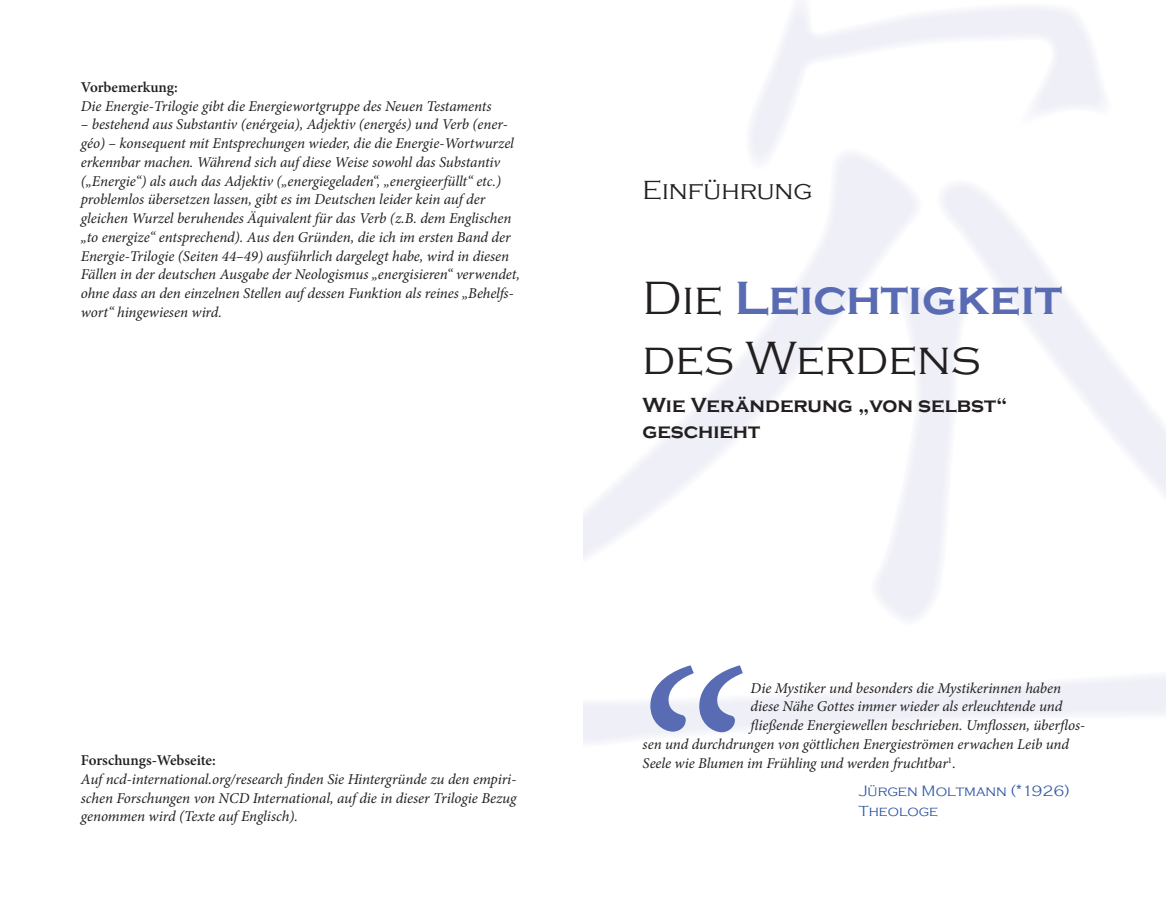
<style>
.page{position:relative;width:1166px;height:919px;background:#fff}
.page>*{position:absolute;margin:0;border:0;box-sizing:border-box;transform-origin:0 0}
.t1{font:italic 289.5px "Minion Pro";color:#586bb3}
.t2{font:300 48px/60px "Copperplate Gothic";color:#231f20}
.t3{font:300 27px "Copperplate Gothic";color:#231f20}
.t4{font:700 21px/25.5px "Copperplate Gothic";color:#231f20}
.t5{font:300 15.3px "Copperplate Gothic";color:#2e55a4}
.t6{font:italic 15px/18.8px "Minion Pro";letter-spacing:-.005em;color:#231f20;text-align:justify}
.t7{font:600 15px "Minion Pro";letter-spacing:-.005em;color:#231f20}
.t8{font:300 15px "Copperplate Gothic";color:#2e55a4}
.s1{font-weight:700;color:#586bb3}
.s2{font-style:normal}
</style>
<div class="page">
<p class="t7" style="left:81px;top:77px;width:98px">Vorbemerkung:</p>
<p class="t6" style="left:81px;top:96px;width:412px">Die Energie-Trilogie gibt die Energiewortgruppe des Neuen Testaments</p>
<p class="t6" style="left:81px;top:115px;width:440px;text-align:left">– bestehend aus Substantiv (enérgeia), Adjektiv (energés) und Verb (ener&shy;géo) – konsequent mit Entsprechungen wieder, die die Energie-Wortwurzel erkennbar machen. Während sich auf diese Weise sowohl das Substantiv („Energie“) als auch das Adjektiv („energiegeladen“, „energieerfüllt“ etc.) problemlos übersetzen lassen, gibt es im Deutschen leider kein auf der gleichen Wurzel beruhendes Äquivalent für das Verb (z.B. dem Englischen „to energize“ entsprechend). Aus den Gründen, die ich im ersten Band der Energie-Trilogie (Seiten 44–49) ausführlich dargelegt habe, wird in diesen Fällen in der deutschen Ausgabe der Neologismus „energisieren“ verwendet, ohne dass an den einzelnen Stellen auf dessen Funktion als reines „Behelfs&shy;wort“ hingewiesen wird.</p>
<p class="t7" style="left:81px;top:749px;width:136px">Forschungs-Webseite:</p>
<p class="t6" style="left:81px;top:769px;width:437px">Auf ncd-international.org/research finden Sie Hintergründe zu den empiri&shy;schen Forschungen von NCD International, auf die in dieser Trilogie Bezug genommen wird (Texte auf Englisch).</p>
<h3 class="t3" style="left:642px;top:176px;width:171px">Einführung</h3>
<h2 class="t2" style="left:642px;top:269px;width:421px">Die <span class="s1">Leichtigkeit </span>des Werdens</h2>
<h3 class="t4" style="left:642px;top:393px;width:366px">Wie Veränderung „von selbst“ geschieht</h3>
<h1 class="t1" style="left:617px;top:582px;width:113px">“</h1>
<p class="t6" style="left:750px;top:678px;width:312px">Die Mystiker und besonders die Mystikerinnen haben</p>
<p class="t6" style="left:750px;top:697px;width:313px">diese Nähe Gottes immer wieder als erleuchtende und</p>
<p class="t6" style="left:750px;top:716px;width:336px">fließende Energiewellen beschrieben. Umflossen, überflos-</p>
<p class="t6" style="left:642px;top:734px;width:428px">sen und durchdrungen von göttlichen Energieströmen erwachen Leib und</p>
<p class="t6" style="left:642px;top:753px;width:314px">Seele wie Blumen im Frühling und werden fruchtbar<sup>1</sup><span class="s2">.</span></p>
<p class="t5" style="left:858px;top:782px;width:212px">Jürgen Moltmann (*1926)</p>
<p class="t8" style="left:858px;top:802px;width:81px">Theologe</p>
</div>
